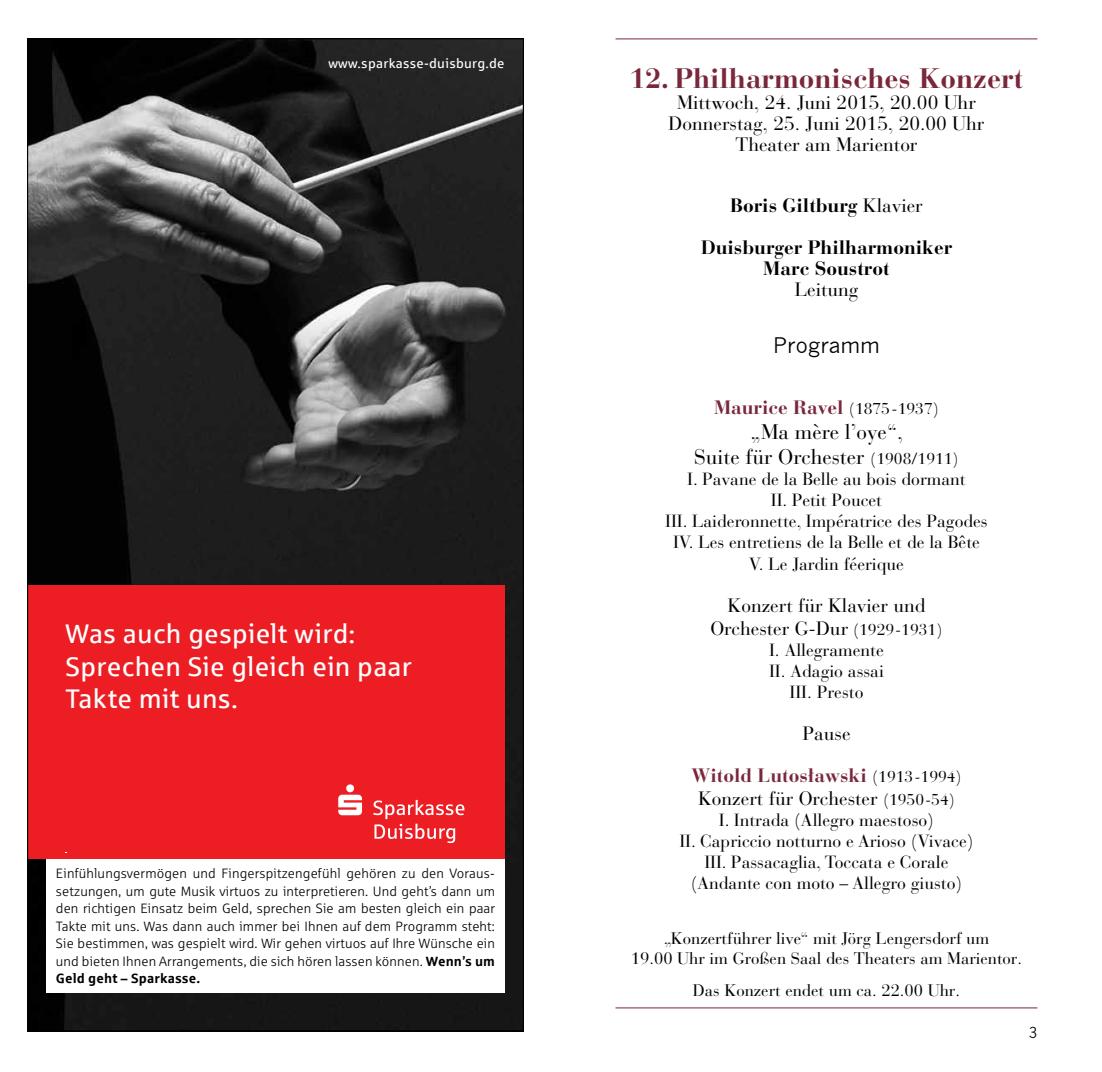
<style>
.page{position:relative;width:1102px;height:1072px;background:#fff}
.page>*{position:absolute;margin:0;border:0;box-sizing:border-box;transform-origin:0 0}
.t1{font:700 28px "Bauer Bodoni Std";color:#79283b}
.t2{font:26.95px/32.4px "Sparkasse Rg";letter-spacing:.01em;color:#fff}
.t3{font:21px/25.2px "Bauer Bodoni Std";color:#000;text-align:center}
.t4{font:21px "News Gothic";color:#000}
.t5{font:19.25px/21px "Bauer Bodoni Std";color:#000;text-align:center}
.t6{font:700 19.25px/42px "Bauer Bodoni Std";color:#000;text-align:center}
.t7{font:700 19.25px/42px "Bauer Bodoni Std";color:#79283b;text-align:center}
.t8{font:17.5px/21px "Bauer Bodoni Std";color:#000;text-align:center}
.t9{font:16.62px/19.9px "Bauer Bodoni Std";color:#000;text-align:center}
.t10{font:15.75px "News Gothic BQ";color:#000}
.t11{font:13.47px/17.5px "Sparkasse Lt";letter-spacing:.01em;color:#000;text-align:justify}
.t12{font:13.47px "Sparkasse Rg";letter-spacing:.02em;color:#fff}
.t13{font:700 13.47px "Sparkasse Rg";letter-spacing:.01em;color:#000}
.s1{font-family:"Sparkasse Rg";font-weight:700}
.s2{font-weight:400}
.s3{font-weight:400;font-size:15.75px;color:#000}
.s4{font-size:15.75px}
.s5{font-weight:400;color:#000}
</style>
<div class="page">
<hr style="left:615px;top:38px;width:422px;height:1px;background:#79283b">
<hr style="left:615px;top:1007px;width:422px;height:1px;background:#79283b">
<svg style="left:30px;top:41px;width:490px;height:987px;background:#2c2b2b"></svg>
<div style="left:46px;top:858px;width:458px;height:134px;background:#fff"></div>
<div style="left:27px;top:585px;width:477px;height:273px;background:#ed1d24"></div>
<svg style="left:373px;top:800px;width:91px;height:43px"></svg>
<svg style="left:338px;top:784px;width:24px;height:31px"></svg>
<p class="t12" style="left:328px;top:55px;width:177px">www.sparkasse-duisburg.de</p>
<h2 class="t2" style="left:65px;top:617px;width:348px">Was auch gespielt wird:<br>Sprechen Sie gleich ein paar<br>Takte mit uns.</h2>
<p class="t11" style="left:56px;top:864px;width:440px">Einfühlungsvermögen und Fingerspitzengefühl gehören zu den Voraus&shy;setzungen, um gute Musik virtuos zu interpretieren. Und geht’s dann um den richtigen Einsatz beim Geld, sprechen Sie am besten gleich ein paar Takte mit uns. Was dann auch immer bei Ihnen auf dem Programm steht:<br>Sie bestimmen, was gespielt wird. Wir gehen virtuos auf Ihre Wünsche ein und bieten Ihnen Arrangements, die sich hören lassen können. <span class="s1">Wenn’s um</span></p>
<p class="t13" style="left:56px;top:970px;width:146px">Geld geht – Sparkasse.</p>
<h1 class="t1" style="left:629px;top:61px;width:394px">12. Philharmonisches Konzert</h1>
<h3 class="t5" style="left:668px;top:92px;width:317px">Mittwoch, 24. Juni 2015, 20.00 Uhr<br>Donnerstag, 25. Juni 2015, 20.00 Uhr<br>Theater am Marientor</h3>
<h3 class="t6" style="left:700px;top:184px;width:253px">Boris Giltburg <span class="s2">Klavier<br></span>Duisburger Philharmoniker</h3>
<h3 class="t6" style="left:763px;top:247px;width:128px">Marc Soustrot</h3>
<h3 class="t5" style="left:794px;top:279px;width:66px">Leitung</h3>
<h3 class="t4" style="left:773px;top:333px;width:108px">Programm</h3>
<h3 class="t7" style="left:714px;top:386px;width:226px">Maurice Ravel <span class="s3">(1875-1937)</span></h3>
<h3 class="t3" style="left:694px;top:419px;width:266px">„Ma mère l’oye“,<br>Suite für Orchester <span class="s4">(1908/1911)</span></h3>
<p class="t8" style="left:665px;top:469px;width:324px">I. Pavane de la Belle au bois dormant<br>II. Petit Poucet<br>III. Laideronnette, Impératrice des Pagodes<br>IV. Les entretiens de la Belle et de la Bête<br>V. Le Jardin féerique</p>
<h3 class="t5" style="left:710px;top:593px;width:233px;line-height:23.1px">Konzert für Klavier und<br>Orchester G-Dur <span class="s4">(1929-1931)</span></h3>
<p class="t8" style="left:769px;top:639px;width:116px">I. Allegramente<br>II. Adagio assai<br>III. Presto</p>
<h3 class="t7" style="left:691px;top:712px;width:272px"><span class="s5">Pause<br></span>Witold Lutosławski <span class="s3">(1913-1994)</span></h3>
<h3 class="t5" style="left:698px;top:788px;width:258px">Konzert für Orchester <span class="s4">(1950-54)</span></h3>
<p class="t8" style="left:679px;top:809px;width:295px">I. Intrada (Allegro maestoso)<br>II. Capriccio notturno e Arioso (Vivace)<br>III. Passacaglia, Toccata e Corale (Andante con moto – Allegro giusto)</p>
<p class="t9" style="left:631px;top:928px;width:392px">„Konzertführer live“ mit Jörg Lengersdorf um<br>19.00 Uhr im Großen Saal des Theaters am Marientor.</p>
<p class="t9" style="left:692px;top:980px;width:268px">Das Konzert endet um ca. 22.00 Uhr.</p>
<p class="t10" style="left:1029px;top:1024px;width:10px">3</p>
</div>
